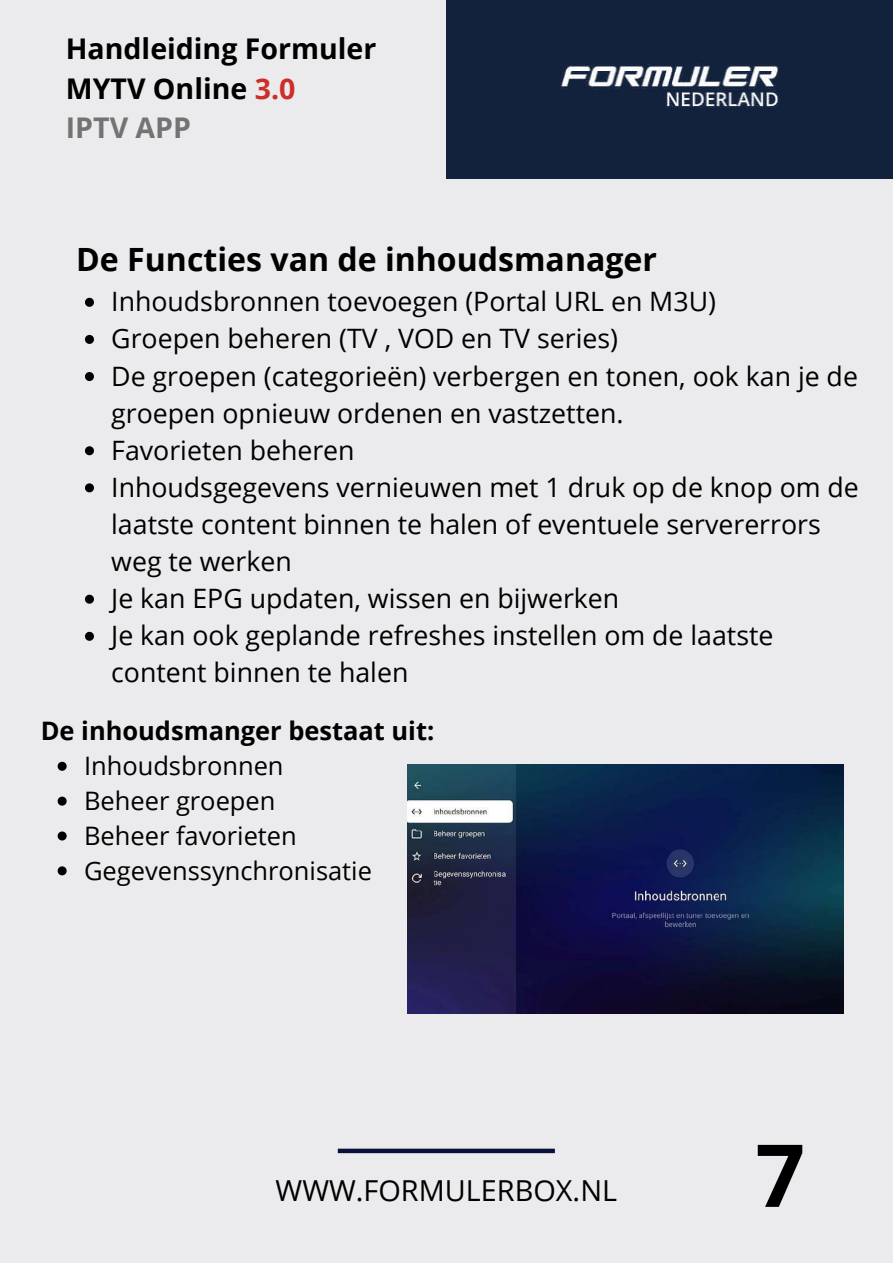
<style>
.page{position:relative;width:893px;height:1264px;background:#fff}
.page>*{position:absolute;margin:0;border:0;box-sizing:border-box;transform-origin:0 0}
.t1{font:700 86.85px "Open Sans";color:#000}
.t2{font:700 32.1px "Open Sans";color:#000}
.t3{font:28.8px "Open Sans";color:#000}
.t4{font:700 28.5px/39.3px "Open Sans";color:#000}
.t5{font:26.7px/37px "Open Sans";color:#000}
.t6{font:25.5px/34.8px "Open Sans";color:#000}
.t7{font:700 25.5px "Open Sans";color:#000}
.s1{color:#cd2e28}
.s2{color:#737373}
</style>
<div class="page">
<div style="left:0;top:0;width:892px;height:1262px;background:#ebebed"></div>
<div style="left:338px;top:1148px;width:217px;height:5px;background:#09123b"></div>
<img style="left:408px;top:764px;width:435px;height:249px">
<div style="left:446px;top:0;width:446px;height:178px;background:#13223c"></div>
<svg style="left:85px;top:298px;width:9px;height:9px"></svg>
<svg style="left:85px;top:335px;width:9px;height:9px"></svg>
<svg style="left:85px;top:372px;width:9px;height:9px"></svg>
<svg style="left:85px;top:446px;width:9px;height:9px"></svg>
<svg style="left:85px;top:483px;width:9px;height:9px"></svg>
<svg style="left:85px;top:594px;width:9px;height:9px"></svg>
<svg style="left:85px;top:632px;width:9px;height:9px"></svg>
<svg style="left:58px;top:761px;width:9px;height:9px"></svg>
<svg style="left:58px;top:796px;width:9px;height:9px"></svg>
<svg style="left:58px;top:831px;width:9px;height:9px"></svg>
<svg style="left:58px;top:866px;width:9px;height:9px"></svg>
<p class="t4" style="left:66px;top:29px;width:312px">Handleiding Formuler<br>MYTV Online <span class="s1">3.0<br></span><span class="s2">IPTV APP</span></p>
<p class="t2" style="left:76px;top:237px;width:582px">De Functies van de inhoudsmanager</p>
<p class="t5" style="left:111px;top:282px;width:749px">Inhoudsbronnen toevoegen (Portal URL en M3U)<br>Groepen beheren (TV , VOD en TV series)<br>De groepen (categorieën) verbergen en tonen, ook kan je de groepen opnieuw ordenen en vastzetten.<br>Favorieten beheren<br>Inhoudsgegevens vernieuwen met 1 druk op de knop om de laatste content binnen te halen of eventuele servererrors weg te werken<br>Je kan EPG updaten, wissen en bijwerken<br>Je kan ook geplande refreshes instellen om de laatste content binnen te halen</p>
<p class="t7" style="left:41px;top:713px;width:395px">De inhoudsmanger bestaat uit:</p>
<p class="t6" style="left:84px;top:748px;width:289px">Inhoudsbronnen<br>Beheer groepen<br>Beheer favorieten<br>Gegevenssynchronisatie</p>
<p class="t3" style="left:275px;top:1170px;width:343px">WWW.FORMULERBOX.NL</p>
<h1 class="t1" style="left:755px;top:1114px;width:51px">7</h1>
</div>
